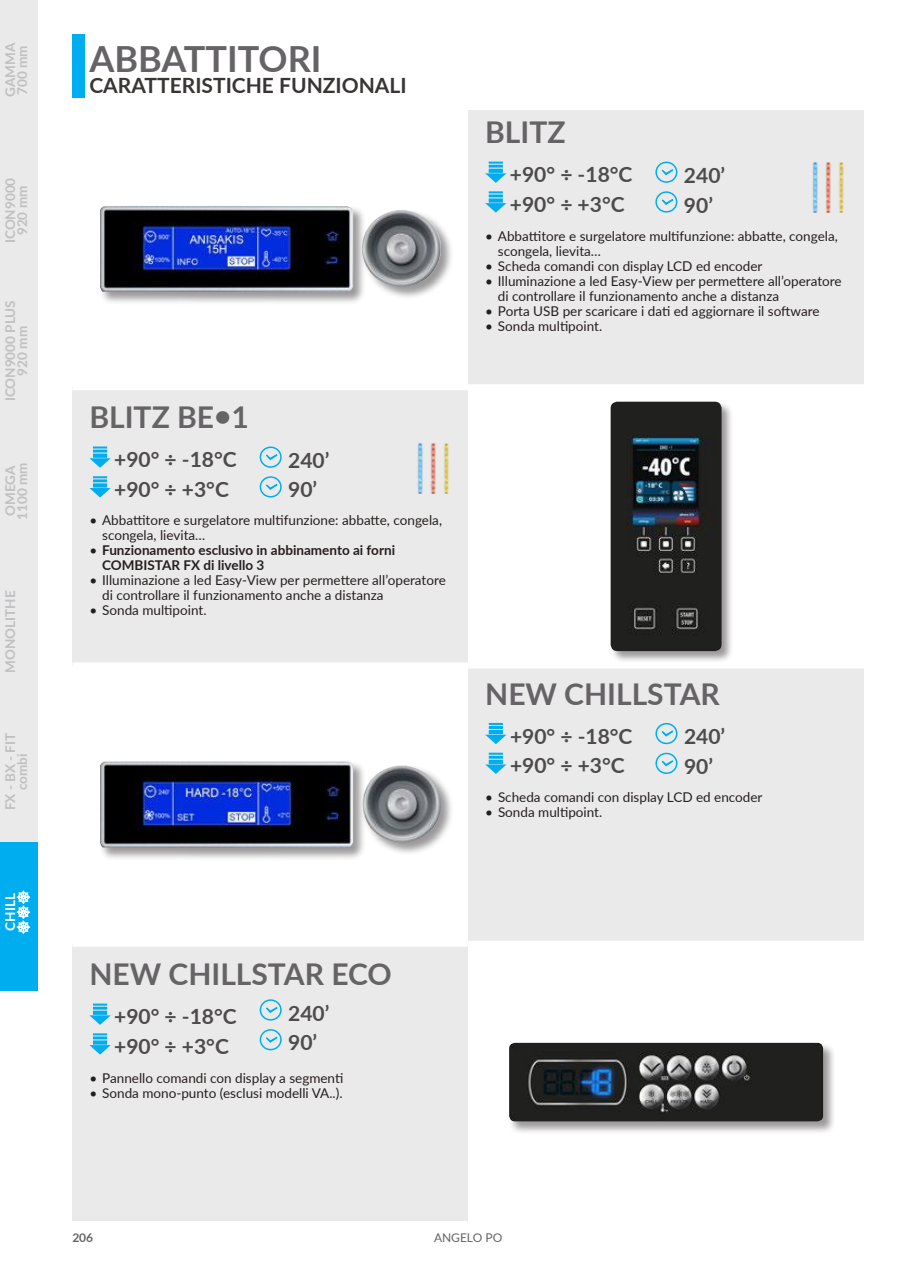
<style>
.page{position:relative;width:898px;height:1263px;background:#fff}
.page>*{position:absolute;margin:0;border:0;box-sizing:border-box;transform-origin:0 0}
.t1{font:700 36px "Lato";color:#656365}
.t2{font:700 30px "Lato";color:#656365}
.t3{font:700 21px "Lato";color:#4e4b4c}
.t4{font:700 21px "Lato";color:#393535}
.t5{font:13.5px/15px "Lato";color:#241f1f}
.t6{font:700 13.5px/12px "Lato";color:#c0bfc1;text-align:center}
.t7{font:700 13.5px/15px "Lato";color:#241f1f}
.t8{font:700 13.5px "Lato";color:#fff}
.t9{font:12px "Lato";color:#656365}
.t10{font:700 12px "Lato";color:#656365}
.s1{font-weight:400}
</style>
<div class="page">
<div style="left:72px;top:34px;width:13px;height:64px;background:#00aeef"></div>
<div style="left:468px;top:111px;width:395px;height:276px;background:#ebeaea"></div>
<div style="left:468px;top:665px;width:395px;height:279px;background:#ebeaea"></div>
<div style="left:72px;top:944px;width:396px;height:276px;background:#ebeaea"></div>
<div style="left:72px;top:387px;width:396px;height:278px;background:#ebeaea"></div>
<div style="left:508px;top:1042px;width:327px;height:92px;background:#241f1f;opacity:.46"></div>
<img style="left:509px;top:1043px;width:313px;height:78px">
<div style="left:99px;top:205px;width:354px;height:100px;background:#241f1f;opacity:.46"></div>
<img style="left:100px;top:206px;width:335px;height:86px">
<div style="left:99px;top:760px;width:354px;height:101px;background:#241f1f;opacity:.46"></div>
<img style="left:100px;top:761px;width:335px;height:87px">
<img style="left:812px;top:162px;width:32px;height:51px">
<img style="left:417px;top:443px;width:32px;height:50px">
<svg style="left:488px;top:169px;width:14px;height:4px"></svg>
<hr style="left:488px;top:165px;width:14px;height:3px;background:#00aeef">
<svg style="left:488px;top:162px;width:14px;height:2px"></svg>
<svg style="left:485px;top:173px;width:21px;height:10px"></svg>
<svg style="left:93px;top:454px;width:14px;height:4px"></svg>
<svg style="left:93px;top:450px;width:14px;height:2px"></svg>
<hr style="left:93px;top:446px;width:14px;height:3px;background:#00aeef">
<svg style="left:89px;top:458px;width:22px;height:10px"></svg>
<hr style="left:488px;top:730px;width:14px;height:4px;background:#00aeef">
<hr style="left:488px;top:726px;width:14px;height:3px;background:#00aeef">
<svg style="left:488px;top:723px;width:14px;height:2px"></svg>
<svg style="left:485px;top:735px;width:21px;height:9px"></svg>
<svg style="left:93px;top:1011px;width:14px;height:4px"></svg>
<svg style="left:93px;top:1007px;width:14px;height:2px"></svg>
<hr style="left:93px;top:1003px;width:14px;height:3px;background:#00aeef">
<svg style="left:89px;top:1015px;width:22px;height:10px"></svg>
<div style="left:488px;top:198px;width:14px;height:5px;background:#00aeef"></div>
<hr style="left:488px;top:194px;width:14px;height:3px;background:#00aeef">
<svg style="left:488px;top:191px;width:14px;height:2px"></svg>
<svg style="left:485px;top:203px;width:21px;height:10px"></svg>
<svg style="left:93px;top:483px;width:14px;height:4px"></svg>
<hr style="left:93px;top:479px;width:14px;height:3px;background:#00aeef">
<svg style="left:93px;top:476px;width:14px;height:2px"></svg>
<svg style="left:89px;top:488px;width:22px;height:9px"></svg>
<hr style="left:488px;top:760px;width:14px;height:4px;background:#00aeef">
<hr style="left:488px;top:756px;width:14px;height:3px;background:#00aeef">
<svg style="left:488px;top:753px;width:14px;height:2px"></svg>
<svg style="left:485px;top:764px;width:21px;height:10px"></svg>
<svg style="left:93px;top:1040px;width:14px;height:4px"></svg>
<hr style="left:93px;top:1036px;width:14px;height:3px;background:#00aeef">
<svg style="left:93px;top:1033px;width:14px;height:2px"></svg>
<svg style="left:89px;top:1045px;width:22px;height:9px"></svg>
<div style="left:655px;top:162px;width:22px;height:21px;border:2px solid #00aeef;border-radius:50%"></div>
<svg style="left:661px;top:169px;width:12px;height:7px"></svg>
<div style="left:259px;top:446px;width:22px;height:22px;border:2px solid #00aeef;border-radius:50%"></div>
<svg style="left:266px;top:454px;width:12px;height:7px"></svg>
<div style="left:655px;top:723px;width:22px;height:21px;border:2px solid #00aeef;border-radius:50%"></div>
<svg style="left:661px;top:730px;width:12px;height:7px"></svg>
<div style="left:259px;top:999px;width:22px;height:21px;border:2px solid #00aeef;border-radius:50%"></div>
<svg style="left:266px;top:1006px;width:12px;height:7px"></svg>
<div style="left:655px;top:191px;width:22px;height:22px;border:2px solid #00aeef;border-radius:50%"></div>
<svg style="left:661px;top:198px;width:12px;height:7px"></svg>
<div style="left:259px;top:476px;width:22px;height:21px;border:2px solid #00aeef;border-radius:50%"></div>
<svg style="left:266px;top:483px;width:12px;height:7px"></svg>
<div style="left:655px;top:753px;width:22px;height:21px;border:2px solid #00aeef;border-radius:50%"></div>
<svg style="left:661px;top:760px;width:12px;height:7px"></svg>
<div style="left:259px;top:1029px;width:22px;height:21px;border:2px solid #00aeef;border-radius:50%"></div>
<svg style="left:266px;top:1036px;width:12px;height:7px"></svg>
<div style="left:609px;top:401px;width:124px;height:263px;background:#241f1f;opacity:.46"></div>
<img style="left:610px;top:402px;width:111px;height:249px">
<div style="left:72px;top:384px;width:791px;height:6px;background:#fff"></div>
<div style="left:72px;top:662px;width:791px;height:6px;background:#fff"></div>
<div style="left:72px;top:941px;width:791px;height:6px;background:#fff"></div>
<div style="left:0;top:0;width:38px;height:140px;background:#ebeaea"></div>
<div style="left:0;top:140px;width:38px;height:141px;background:#ebeaea"></div>
<div style="left:0;top:281px;width:38px;height:140px;background:#ebeaea"></div>
<div style="left:0;top:421px;width:38px;height:140px;background:#ebeaea"></div>
<div style="left:0;top:561px;width:38px;height:141px;background:#ebeaea"></div>
<div style="left:0;top:702px;width:38px;height:140px;background:#ebeaea"></div>
<div style="left:0;top:842px;width:38px;height:149px;background:#00aeef"></div>
<svg style="left:17px;top:890px;width:13px;height:44px"></svg>
<p class="t6" style="left:4px;top:97px;width:56px;text-align:left;rotate:-90deg">GAMMA<br>700 mm</p>
<p class="t6" style="left:4px;top:243px;width:67px;rotate:-90deg">ICON9000<br>920 mm</p>
<p class="t6" style="left:4px;top:401px;width:103px;rotate:-90deg">ICON9000 PLUS<br>920 mm</p>
<p class="t6" style="left:4px;top:520px;width:59px;text-align:left;rotate:-90deg">OMEGA<br>1100 mm</p>
<p class="t6" style="left:4px;top:673px;width:84px;rotate:-90deg">MONOLITHE</p>
<p class="t6" style="left:4px;top:810px;width:79px;rotate:-90deg">FX - BX - FIT combi</p>
<p class="t8" style="left:0;top:931px;width:39px;rotate:-90deg">CHILL</p>
<h1 class="t1" style="left:89px;top:32px;width:233px">ABBATTITORI</h1>
<h3 class="t4" style="left:89px;top:70px;width:319px">CARATTERISTICHE FUNZIONALI</h3>
<h2 class="t2" style="left:89px;top:395px;width:161px">BLITZ BE•1</h2>
<h3 class="t3" style="left:114px;top:444px;width:124px">+90° ÷ -18°C</h3>
<h3 class="t3" style="left:114px;top:474px;width:116px">+90° ÷ +3°C</h3>
<h3 class="t3" style="left:288px;top:445px;width:43px">240’</h3>
<h3 class="t3" style="left:288px;top:474px;width:30px">90’</h3>
<p class="t5" style="left:102px;top:512px;width:341px;text-indent:-13px">• Abbattitore e surgelatore multifunzione: abbatte, congela, scongela, lievita…</p>
<p class="t7" style="left:102px;top:542px;width:294px;text-indent:-13px"><span class="s1">•</span> Funzionamento esclusivo in abbinamento ai forni<br>COMBISTAR FX di livello 3</p>
<p class="t5" style="left:102px;top:572px;width:345px;text-indent:-13px">• Illuminazione a led Easy-View per permettere all’operatore di controllare il funzionamento anche a distanza</p>
<p class="t5" style="left:89px;top:602px;width:119px">• Sonda multipoint.</p>
<h2 class="t2" style="left:485px;top:110px;width:82px">BLITZ</h2>
<h3 class="t3" style="left:509px;top:159px;width:124px">+90° ÷ -18°C</h3>
<h3 class="t3" style="left:509px;top:189px;width:116px">+90° ÷ +3°C</h3>
<h3 class="t3" style="left:683px;top:160px;width:43px">240’</h3>
<h3 class="t3" style="left:683px;top:189px;width:30px">90’</h3>
<p class="t5" style="left:497px;top:227px;width:341px;text-indent:-13px">• Abbattitore e surgelatore multifunzione: abbatte, congela, scongela, lievita…</p>
<p class="t5" style="left:485px;top:257px;width:279px">• Scheda comandi con display LCD ed encoder</p>
<p class="t5" style="left:497px;top:272px;width:345px;text-indent:-13px">• Illuminazione a led Easy-View per permettere all’operatore di controllare il funzionamento anche a distanza</p>
<p class="t5" style="left:485px;top:302px;width:336px">• Porta USB per scaricare i dati ed aggiornare il software</p>
<p class="t5" style="left:485px;top:317px;width:119px">• Sonda multipoint.</p>
<h2 class="t2" style="left:485px;top:671px;width:236px">NEW CHILLSTAR</h2>
<h3 class="t3" style="left:510px;top:721px;width:124px">+90° ÷ -18°C</h3>
<h3 class="t3" style="left:510px;top:750px;width:116px">+90° ÷ +3°C</h3>
<h3 class="t3" style="left:683px;top:721px;width:43px">240’</h3>
<h3 class="t3" style="left:683px;top:751px;width:30px">90’</h3>
<p class="t5" style="left:485px;top:789px;width:279px">• Scheda comandi con display LCD ed encoder</p>
<p class="t5" style="left:485px;top:804px;width:119px">• Sonda multipoint.</p>
<h2 class="t2" style="left:89px;top:952px;width:304px">NEW CHILLSTAR ECO</h2>
<h3 class="t3" style="left:114px;top:1001px;width:124px">+90° ÷ -18°C</h3>
<h3 class="t3" style="left:114px;top:1031px;width:116px">+90° ÷ +3°C</h3>
<h3 class="t3" style="left:288px;top:997px;width:43px">240’</h3>
<h3 class="t3" style="left:288px;top:1027px;width:30px">90’</h3>
<p class="t5" style="left:89px;top:1069px;width:255px">• Pannello comandi con display a segmenti</p>
<p class="t5" style="left:89px;top:1084px;width:254px">• Sonda mono-punto (esclusi modelli VA..).</p>
<p class="t10" style="left:72px;top:1229px;width:22px">206</p>
<p class="t9" style="left:434px;top:1229px;width:70px">ANGELO PO</p>
</div>
